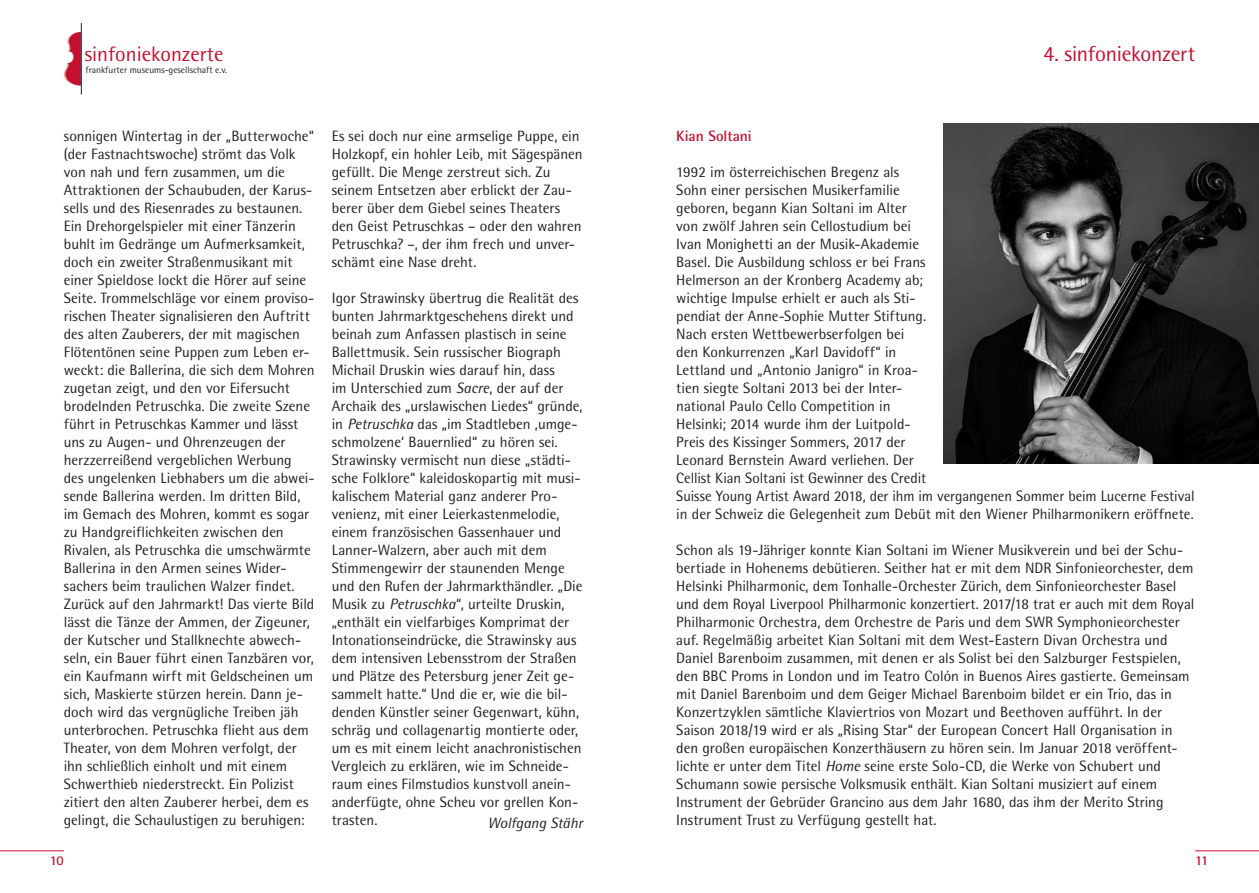
<style>
.page{position:relative;width:1259px;height:893px;background:#fff}
.page>*{position:absolute;margin:0;border:0;box-sizing:border-box;transform-origin:0 0}
.t1{font:21.75px "Rotis Semi Sans";letter-spacing:-.015em;color:#c3102f}
.t2{font:21px "Rotis Semi Sans";color:#c3102f}
.t3{font:15px/18px "Rotis Semi Sans";color:#231f20}
.t4{font:italic 15px "Rotis Semi Sans";letter-spacing:-.005em;color:#231f20}
.t5{font:700 15px "Rotis Semi Sans";letter-spacing:-.005em;color:#c3102f}
.t6{font:700 13.5px "Rotis Sans Serif";color:#c3102f}
.t7{font:700 13.5px "Rotis Semi Sans";color:#c3102f}
.t8{font:9.45px "Rotis Semi Sans";color:#231f20}
.s1{font-style:italic}
</style>
<div class="page">
<hr style="left:0;top:850px;width:64px;height:1px;background:#c3102f">
<hr style="left:1195px;top:850px;width:64px;height:1px;background:#c3102f">
<svg style="left:64px;top:32px;width:17px;height:54px"></svg>
<hr style="left:81px;top:23px;width:1px;height:71px;background:#231f20">
<img style="left:943px;top:123px;width:316px;height:340px">
<h2 class="t2" style="left:85px;top:42px;width:140px">sinfoniekonzerte</h2>
<p class="t8" style="left:86px;top:65px;width:143px">frankfurter museums-gesellschaft e.v.</p>
<p class="t3" style="left:64px;top:127px;width:252px">sonnigen Wintertag in der „Butterwoche“ (der Fastnachtswoche) strömt das Volk von nah und fern zusammen, um die Attraktionen der Schaubuden, der Karus&shy;sells und des Riesenrades zu bestaunen.<br>Ein Drehorgelspieler mit einer Tänzerin buhlt im Gedränge um Aufmerksamkeit, doch ein zweiter Straßenmusikant mit einer Spieldose lockt die Hörer auf seine Seite. Trommelschläge vor einem proviso&shy;rischen Theater signalisieren den Auftritt des alten Zauberers, der mit magischen Flötentönen seine Puppen zum Leben er&shy;weckt: die Ballerina, die sich dem Mohren zugetan zeigt, und den vor Eifersucht brodelnden Petruschka. Die zweite Szene führt in Petruschkas Kammer und lässt uns zu Augen- und Ohrenzeugen der herzzerreißend vergeblichen Werbung des ungelenken Liebhabers um die abwei&shy;sende Ballerina werden. Im dritten Bild, im Gemach des Mohren, kommt es sogar zu Handgreiflichkeiten zwischen den Rivalen, als Petruschka die umschwärmte Ballerina in den Armen seines Wider&shy;sachers beim traulichen Walzer findet.<br>Zurück auf den Jahrmarkt! Das vierte Bild lässt die Tänze der Ammen, der Zigeuner, der Kutscher und Stallknechte abwech&shy;seln, ein Bauer führt einen Tanzbären vor, ein Kaufmann wirft mit Geldscheinen um sich, Maskierte stürzen herein. Dann je&shy;doch wird das vergnügliche Treiben jäh unterbrochen. Petruschka flieht aus dem Theater, von dem Mohren verfolgt, der ihn schließlich einholt und mit einem Schwerthieb niederstreckt. Ein Polizist zitiert den alten Zauberer herbei, dem es gelingt, die Schaulustigen zu beruhigen:</p>
<p class="t3" style="left:332px;top:127px;width:252px">Es sei doch nur eine armselige Puppe, ein Holzkopf, ein hohler Leib, mit Sägespänen gefüllt. Die Menge zerstreut sich. Zu seinem Entsetzen aber erblickt der Zau&shy;berer über dem Giebel seines Theaters den Geist Petruschkas – oder den wahren Petruschka? –, der ihm frech und unver&shy;schämt eine Nase dreht.</p>
<p class="t3" style="left:332px;top:289px;width:252px">Igor Strawinsky übertrug die Realität des bunten Jahrmarktgeschehens direkt und beinah zum Anfassen plastisch in seine Ballettmusik. Sein russischer Biograph Michail Druskin wies darauf hin, dass<br>im Unterschied zum <span class="s1">Sacre</span>, der auf der Archaik des „urslawischen Liedes“ gründe, in <span class="s1">Petruschka</span> das „im Stadtleben ‚umge&shy;schmolzene‘ Bauernlied“ zu hören sei.<br>Strawinsky vermischt nun diese „städti&shy;sche Folklore“ kaleidoskopartig mit musi&shy;kalischem Material ganz anderer Pro&shy;venienz, mit einer Leierkastenmelodie, einem französischen Gassenhauer und Lanner-Walzern, aber auch mit dem Stimmengewirr der staunenden Menge und den Rufen der Jahrmarkthändler. „Die Musik zu <span class="s1">Petruschka</span>“, urteilte Druskin, „enthält ein vielfarbiges Komprimat der Intonationseindrücke, die Strawinsky aus dem intensiven Lebensstrom der Straßen und Plätze des Petersburg jener Zeit ge&shy;sammelt hatte.“ Und die er, wie die bil&shy;denden Künstler seiner Gegenwart, kühn, schräg und collagenartig montierte oder, um es mit einem leicht anachronistischen Vergleich zu erklären, wie im Schneide&shy;raum eines Filmstudios kunstvoll anein&shy;anderfügte, ohne Scheu vor grellen Kon&shy;trasten.</p>
<p class="t4" style="left:488px;top:814px;width:96px">Wolfgang Stähr</p>
<h1 class="t1" style="left:1043px;top:41px;width:153px">4. sinfoniekonzert</h1>
<p class="t5" style="left:676px;top:127px;width:77px">Kian Soltani</p>
<p class="t3" style="left:676px;top:163px;width:520px">1992 im österreichischen Bregenz als<br>Sohn einer persischen Musikerfamilie<br>geboren, begann Kian Soltani im Alter<br>von zwölf Jahren sein Cellostudium bei<br>Ivan Monighetti an der Musik-Akademie<br>Basel. Die Ausbildung schloss er bei Frans<br>Helmerson an der Kronberg Academy ab;<br>wichtige Impulse erhielt er auch als Sti-<br>pendiat der Anne-Sophie Mutter Stiftung.<br>Nach ersten Wettbewerbserfolgen bei<br>den Konkurrenzen „Karl Davidoff“ in<br>Lettland und „Antonio Janigro“ in Kroa-<br>tien siegte Soltani 2013 bei der Inter-<br>national Paulo Cello Competition in<br>Helsinki; 2014 wurde ihm der Luitpold--<br>Preis des Kissinger Sommers, 2017 der<br>Leonard Bernstein Award verliehen. Der<br>Cellist Kian Soltani ist Gewinner des Credit<br>Suisse Young Artist Award 2018, der ihm im vergangenen Sommer beim Lucerne Festival in der Schweiz die Gelegenheit zum Debüt mit den Wiener Philharmonikern eröffnete.</p>
<p class="t3" style="left:676px;top:541px;width:519px">Schon als 19-Jähriger konnte Kian Soltani im Wiener Musikverein und bei der Schu&shy;bertiade in Hohenems debütieren. Seither hat er mit dem NDR Sinfonieorchester, dem Helsinki Philharmonic, dem Tonhalle-Orchester Zürich, dem Sinfonieorchester Basel und dem Royal Liverpool Philharmonic konzertiert. 2017/18 trat er auch mit dem Royal Philharmonic Orchestra, dem Orchestre de Paris und dem SWR Symphonieorchester auf. Regelmäßig arbeitet Kian Soltani mit dem West-Eastern Divan Orchestra und Daniel Barenboim zusammen, mit denen er als Solist bei den Salzburger Festspielen, den BBC Proms in London und im Teatro Colón in Buenos Aires gastierte. Gemeinsam mit Daniel Barenboim und dem Geiger Michael Barenboim bildet er ein Trio, das in Konzertzyklen sämtliche Klaviertrios von Mozart und Beethoven aufführt. In der Saison 2018/19 wird er als „Rising Star“ der European Concert Hall Organisation in den großen europäischen Konzerthäusern zu hören sein. Im Januar 2018 veröffent&shy;lichte er unter dem Titel <span class="s1">Home</span> seine erste Solo-CD, die Werke von Schubert und Schumann sowie persische Volksmusik enthält. Kian Soltani musiziert auf einem Instrument der Gebrüder Grancino aus dem Jahr 1680, das ihm der Merito String Instrument Trust zu Verfügung gestellt hat.</p>
<p class="t6" style="left:50px;top:852px;width:15px">10</p>
<p class="t7" style="left:1195px;top:852px;width:15px">11</p>
</div>
